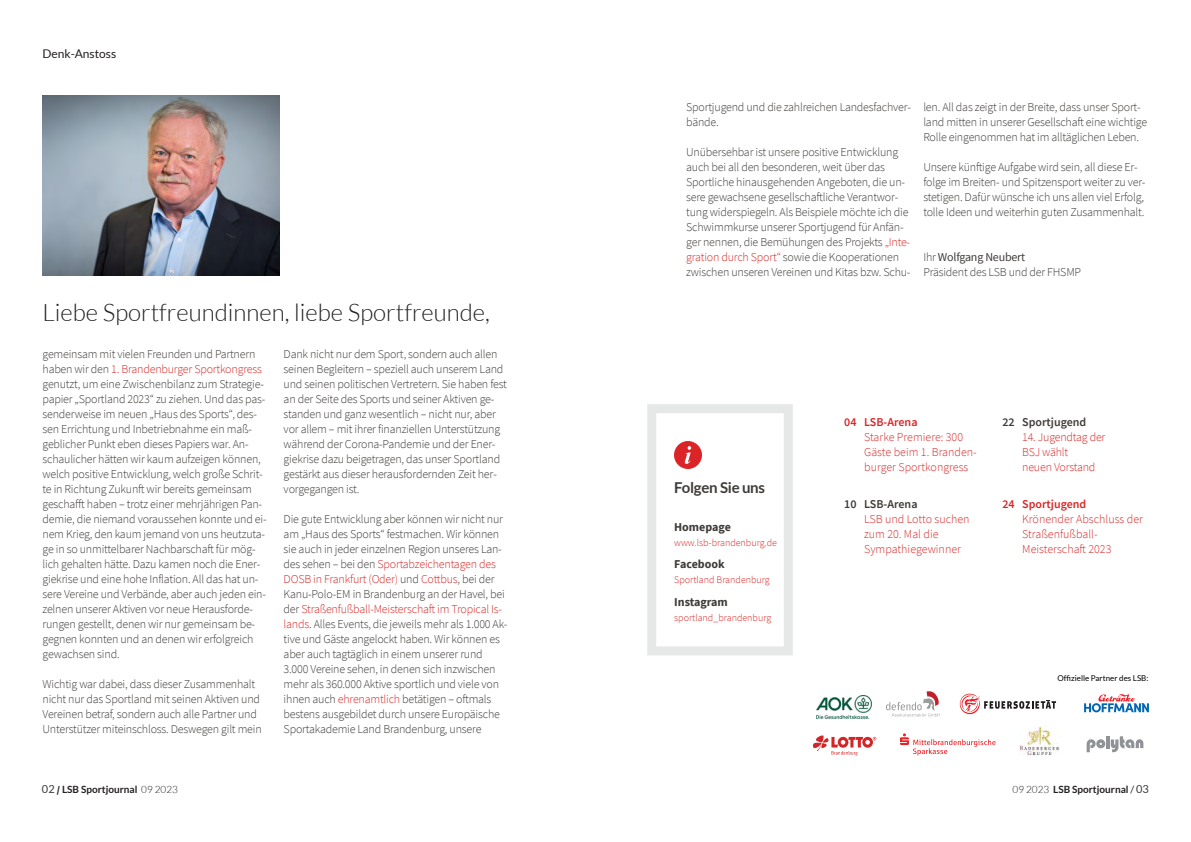
<style>
.page{position:relative;width:1191px;height:842px;background:#fff}
.page>*{position:absolute;margin:0;border:0;box-sizing:border-box;transform-origin:0 0}
.t1{font:300 24px "Lato";color:#231f20}
.t2{font:700 15px "Lato";letter-spacing:-.02em;color:#3e3b39}
.t3{font:300 12px/15px "Source Sans Pro";letter-spacing:-.015em;color:#3e3b39}
.t4{font:300 12px/15px "Source Sans Pro";color:#d52929}
.t5{font:300 12px/15px "Source Sans Pro";letter-spacing:-.02em;color:#d52929}
.t6{font:700 12px "Source Sans Pro";color:#3e3b39}
.t7{font:600 12px "Source Sans Pro";color:#3e3b39}
.t8{font:600 12px "Source Sans Pro";color:#d62728}
.t9{font:12px "Lato";color:#231f20}
.t10{font:600 12px "Source Sans Pro";color:#d52929}
.t11{font:300 10px "Source Sans Pro";color:#d52929}
.t12{font:700 10px "Lato";color:#231f20}
.t13{font:300 10px "Lato";color:#231f20}
.t14{font:8px "Lato";color:#000}
.s1{color:#d52929}
.s2{font-weight:400}
.s3{font-weight:400;font-size:11px;color:#3e3b39}
.s4{font-weight:300}
</style>
<div class="page">
<img style="left:43px;top:95px;width:237px;height:180px">
<img style="left:816px;top:695px;width:56px;height:23px">
<svg style="left:959px;top:694px;width:97px;height:20px"></svg>
<svg style="left:886px;top:691px;width:53px;height:26px"></svg>
<svg style="left:900px;top:733px;width:95px;height:22px"></svg>
<svg style="left:813px;top:735px;width:63px;height:20px"></svg>
<svg style="left:647px;top:404px;width:145px;height:251px"></svg>
<img style="left:674px;top:441px;width:27px;height:27px">
<img style="left:1019px;top:727px;width:40px;height:28px">
<svg style="left:1086px;top:736px;width:57px;height:16px"></svg>
<svg style="left:1084px;top:694px;width:64px;height:18px"></svg>
<p class="t9" style="left:43px;top:48px;width:75px">Denk-Anstoss</p>
<h1 class="t1" style="left:43px;top:301px;width:449px">Liebe Sportfreundinnen, liebe Sportfreunde,</h1>
<p class="t3" style="left:43px;top:348px;width:226px">gemeinsam mit vielen Freunden und Partnern haben wir den <span class="s1">1. Brandenburger Sportkongress </span>genutzt, um eine Zwischenbilanz zum Strategie&shy;papier „Sportland 2023“ zu ziehen. Und das pas&shy;senderweise im neuen „Haus des Sports“, des&shy;sen Errichtung und Inbetriebnahme ein maß&shy;geblicher Punkt eben dieses Papiers war. An&shy;schaulicher hätten wir kaum aufzeigen können, welch positive Entwicklung, welch große Schrit&shy;te in Richtung Zukunft wir bereits gemeinsam geschafft haben – trotz einer mehrjährigen Pan&shy;demie, die niemand voraussehen konnte und ei&shy;nem Krieg, den kaum jemand von uns heutzuta&shy;ge in so unmittelbarer Nachbarschaft für mög&shy;lich gehalten hätte. Dazu kamen noch die Ener&shy;giekrise und eine hohe Inflation. All das hat un&shy;sere Vereine und Verbände, aber auch jeden ein&shy;zelnen unserer Aktiven vor neue Herausforde&shy;rungen gestellt, denen wir nur gemeinsam be&shy;gegnen konnten und an denen wir erfolgreich gewachsen sind.</p>
<p class="t3" style="left:43px;top:678px;width:221px">Wichtig war dabei, dass dieser Zusammenhalt nicht nur das Sportland mit seinen Aktiven und Vereinen betraf, sondern auch alle Partner und Unterstützer miteinschloss. Deswegen gilt mein</p>
<p class="t3" style="left:284px;top:348px;width:225px">Dank nicht nur dem Sport, sondern auch allen seinen Begleitern – speziell auch unserem Land und seinen politischen Vertretern. Sie haben fest an der Seite des Sports und seiner Aktiven ge&shy;standen und ganz wesentlich – nicht nur, aber vor allem – mit ihrer finanziellen Unterstützung während der Corona-Pandemie und der Ener&shy;giekrise dazu beigetragen, das unser Sportland gestärkt aus dieser herausfordernden Zeit her&shy;vorgegangen ist.</p>
<p class="t3" style="left:284px;top:513px;width:225px">Die gute Entwicklung aber können wir nicht nur am „Haus des Sports“ festmachen. Wir können sie auch in jeder einzelnen Region unseres Lan&shy;des sehen – bei den <span class="s1">Sportabzeichentagen des DOSB in Frankfurt (Oder)</span> und <span class="s1">Cottbus</span>, bei der Kanu-Polo-EM in Brandenburg an der Havel, bei der <span class="s1">Straßenfußball-Meisterschaft im Tropical Is&shy;lands</span>. Alles Events, die jeweils mehr als 1.000 Ak&shy;tive und Gäste angelockt haben. Wir können es aber auch tagtäglich in einem unserer rund 3.000 Vereine sehen, in denen sich inzwischen mehr als 360.000 Aktive sportlich und viele von ihnen auch <span class="s1">ehrenamtlich</span> betätigen – oftmals bestens ausgebildet durch unsere Europäische Sportakademie Land Brandenburg, unsere</p>
<p class="t3" style="left:686px;top:100px;width:226px">Sportjugend und die zahlreichen Landesfachver&shy;bände.</p>
<p class="t3" style="left:686px;top:145px;width:226px">Unübersehbar ist unsere positive Entwicklung auch bei all den besonderen, weit über das Sportliche hinausgehenden Angeboten, die un&shy;sere gewachsene gesellschaftliche Verantwor&shy;tung widerspiegeln. Als Beispiele möchte ich die Schwimmkurse unserer Sportjugend für Anfän&shy;ger nennen, die Bemühungen des Projekts <span class="s1">„Inte&shy;gration durch Sport“</span> sowie die Kooperationen zwischen unseren Vereinen und Kitas bzw. Schu-</p>
<p class="t3" style="left:923px;top:100px;width:225px">len. All das zeigt in der Breite, dass unser Sport&shy;land mitten in unserer Gesellschaft eine wichtige<br>Rolle eingenommen hat im alltäglichen Leben.</p>
<p class="t3" style="left:923px;top:160px;width:224px">Unsere künftige Aufgabe wird sein, all diese Er&shy;folge im Breiten- und Spitzensport weiter zu ver&shy;stetigen. Dafür wünsche ich uns allen viel Erfolg, tolle Ideen und weiterhin guten Zusammenhalt.</p>
<p class="t3" style="left:923px;top:250px;width:159px">Ihr <span class="s2">Wolfgang Neubert<br></span>Präsident des LSB und der FHSMP</p>
<p class="t2" style="left:674px;top:481px;width:92px">Folgen Sie uns</p>
<p class="t6" style="left:674px;top:522px;width:58px">Homepage</p>
<p class="t11" style="left:674px;top:538px;width:104px">www.lsb-brandenburg.de</p>
<p class="t6" style="left:674px;top:559px;width:52px">Facebook</p>
<p class="t11" style="left:674px;top:576px;width:97px">Sportland Brandenburg</p>
<p class="t6" style="left:674px;top:597px;width:55px">Instagram</p>
<p class="t11" style="left:674px;top:613px;width:99px">sportland_brandenburg</p>
<p class="t10" style="left:844px;top:417px;width:75px">04 LSB-Arena</p>
<p class="t4" style="left:864px;top:430px;width:114px">Starke Premiere: 300<br>Gäste beim 1. Branden&shy;burger Sportkongress</p>
<p class="t7" style="left:844px;top:499px;width:75px">10 LSB-Arena</p>
<p class="t4" style="left:864px;top:513px;width:107px">LSB und Lotto suchen zum 20. Mal die<br>Sympathiegewinner</p>
<p class="t7" style="left:1002px;top:417px;width:85px">22 Sportjugend</p>
<p class="t5" style="left:1022px;top:430px;width:85px">14. Jugendtag der<br>BSJ wählt<br>neuen Vorstand</p>
<p class="t8" style="left:1002px;top:499px;width:85px">24 Sportjugend</p>
<p class="t4" style="left:1022px;top:513px;width:122px">Krönender Abschluss der<br>Straßenfußball-<br>Meisterschaft 2023</p>
<p class="t14" style="left:1057px;top:674px;width:92px">Offizielle Partner des LSB:</p>
<p class="t12" style="left:42px;top:785px;width:138px"><span class="s3">02</span> <span class="s2">/</span> LSB Sportjournal <span class="s4">09 2023</span></p>
<p class="t12" style="left:1012px;top:785px;width:138px"><span class="s4">09 2023</span> LSB Sportjournal <span class="s2">/</span> <span class="s3">03</span></p>
<p class="t13" style="left:1018px;top:785px;width:7px">7</p>
</div>
